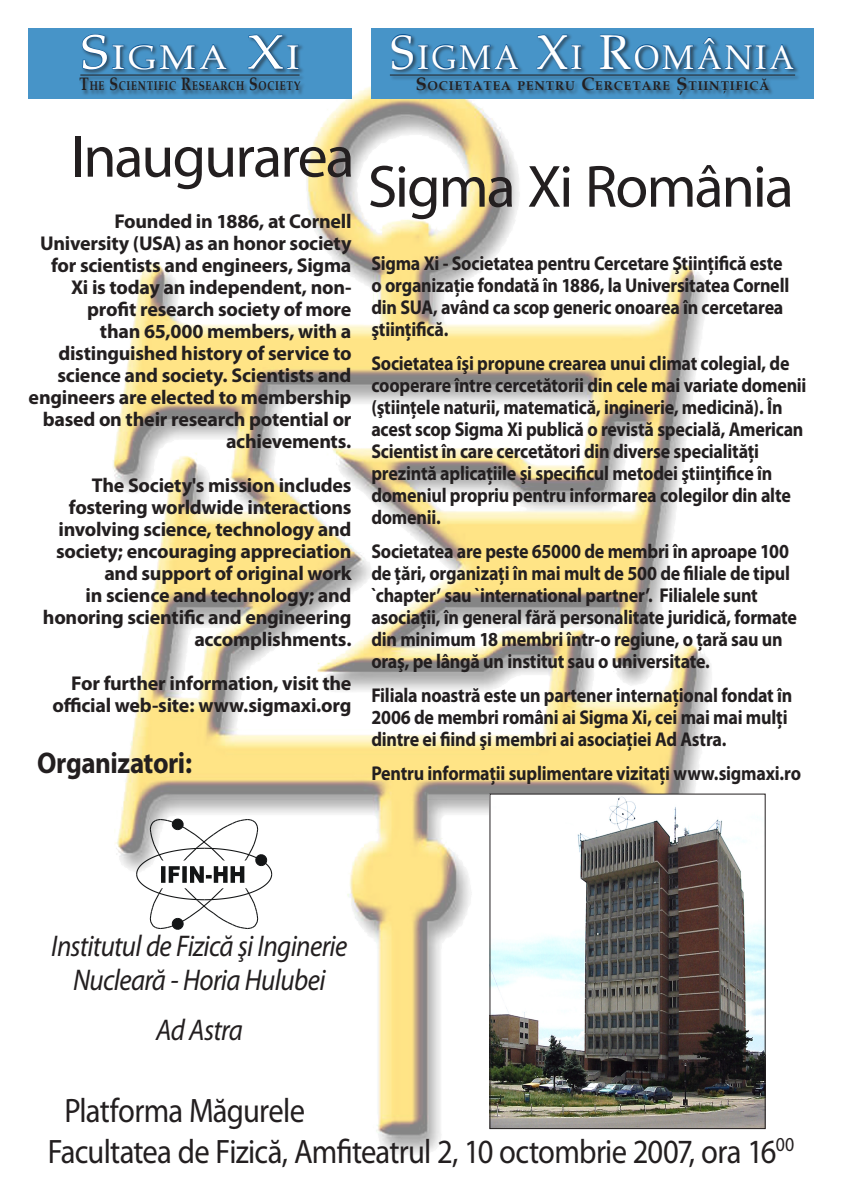
<style>
.page{position:relative;width:842px;height:1191px;background:#fff}
.page>*{position:absolute;margin:0;border:0;box-sizing:border-box;transform-origin:0 0}
.t1{font:60px "Myriad Pro";letter-spacing:-.035em;color:#231f20}
.t2{font:34px/40.8px "Myriad Pro";letter-spacing:-.025em;color:#231f20;scale:.9 1}
.t3{font:33.6px "Palatin E";letter-spacing:.07em;color:#fff}
.t4{font:33.6px "Palatin E";letter-spacing:.07em;color:#fff;scale:1.14 1}
.t5{font:italic 30px/34px "Myriad Pro";letter-spacing:-.025em;color:#231f20;text-align:center;scale:.9 1}
.t6{font:700 30px "Myriad Pro";letter-spacing:-.015em;color:#231f20;scale:.9 1}
.t7{font:700 20px/22px "Myriad Pro";letter-spacing:-.015em;color:#231f20;scale:.9 1}
.t8{font:700 20px/22px "Myriad Pro";letter-spacing:-.015em;color:#231f20;text-align:right}
.t9{font:12.6px "Palatin W Bold";letter-spacing:.07em;color:#231f20}
.t10{font:12.6px "Palatin W Bold";letter-spacing:.07em;color:#231f20;scale:.78 1}
.s1{font-size:48px}
.s2{font-size:18px}
</style>
<div class="page">
<img style="left:113px;top:86px;width:600px;height:1069px">
<svg style="left:136px;top:818px;width:136px;height:111px"></svg>
<img style="left:492px;top:796px;width:271px;height:330px">
<div style="left:371px;top:28px;width:443px;height:71px;background:#4794c8"></div>
<div style="left:389px;top:33px;width:411px;height:67px;background:#231f20;opacity:.6"></div>
<hr style="left:390px;top:75px;width:405px;height:1px;background:#231f20">
<svg style="left:391px;top:33px;width:128px;height:37px"></svg>
<svg style="left:536px;top:34px;width:46px;height:36px"></svg>
<svg style="left:599px;top:34px;width:195px;height:36px"></svg>
<div style="left:28px;top:28px;width:324px;height:71px;background:#4794c8"></div>
<div style="left:79px;top:33px;width:226px;height:63px;background:#231f20;opacity:.6"></div>
<hr style="left:80px;top:75px;width:219px;height:1px;background:#231f20">
<svg style="left:81px;top:33px;width:146px;height:37px"></svg>
<svg style="left:247px;top:34px;width:52px;height:36px"></svg>
<h3 class="t4" style="left:80px;top:37px;width:194px"><span class="s1">S</span>IGMA <span class="s1">X</span>I</h3>
<p class="t10" style="left:80px;top:78px;width:284px"><span class="s2">T</span>HE <span class="s2">S</span>CIENTIFIC <span class="s2">R</span>ESEARCH <span class="s2">S</span>OCIETY</p>
<h1 class="t1" style="left:71px;top:124px;width:285px">Inaugurarea</h1>
<p class="t8" style="left:29px;top:210px;width:324px">Founded in 1886, at Cornell<br>University (USA) as an honor society for scientists and engineers, Sigma<br>Xi is today an independent, non&shy;profit research society of more<br>than 65,000 members, with a distinguished history of service to science and society. Scientists and engineers are elected to membership based on their research potential or achievements.</p>
<p class="t8" style="left:43px;top:474px;width:310px">The Society's mission includes fostering worldwide interactions involving science, technology and society; encouraging appreciation and support of original work<br>in science and technology; and honoring scientific and engineering accomplishments.</p>
<p class="t8" style="left:53px;top:672px;width:300px">For further information, visit the official web-site: www.sigmaxi.org</p>
<h3 class="t6" style="left:37px;top:745px;width:174px">Organizatori:</h3>
<h3 class="t3" style="left:390px;top:37px;width:407px"><span class="s1">S</span>IGMA <span class="s1">X</span>I <span class="s1">R</span>OMÂNIA</h3>
<p class="t9" style="left:416px;top:78px;width:355px"><span class="s2">S</span>OCIETATEA PENTRU <span class="s2">C</span>ERCETARE <span class="s2">ª</span>TIINÞIFICÃ</p>
<h1 class="t1" style="left:368px;top:154px;width:428px">Sigma Xi România</h1>
<p class="t7" style="left:371px;top:252px;width:466px">Sigma Xi - Societatea pentru Cercetare Ştiinţifică este o organizaţie fondată în 1886, la Universitatea Cornell din SUA, având ca scop generic onoarea în cercetarea ştiinţifică.</p>
<p class="t7" style="left:371px;top:352px;width:485px">Societatea îşi propune crearea unui climat colegial, de cooperare între cercetătorii din cele mai variate domenii (ştiinţele naturii, matematică, inginerie, medicină). În acest scop Sigma Xi publică o revistă specială, American Scientist în care cercetători din diverse specialităţi prezintă aplicaţiile şi specificul metodei ştiinţifice în domeniul propriu pentru informarea colegilor din alte domenii.</p>
<p class="t7" style="left:371px;top:540px;width:474px">Societatea are peste 65000 de membri în aproape 100 de ţări, organizaţi în mai mult de 500 de filiale de tipul `chapter’ sau `international partner’. Filialele sunt asociaţii, în general fără personalitate juridică, formate din minimum 18 membri într-o regiune, o ţară sau un oraş, pe lângă un institut sau o universitate.</p>
<p class="t7" style="left:371px;top:684px;width:469px">Filiala noastră este un partener internaţional fondat în<br>2006 de membri români ai Sigma Xi, cei mai mai mulţi dintre ei fiind şi membri ai asociaţiei Ad Astra.</p>
<p class="t7" style="left:371px;top:762px;width:479px">Pentru informaţii suplimentare vizitaţi www.sigmaxi.ro</p>
<h3 class="t5" style="left:51px;top:929px;width:330px">Institutul de Fizică şi Inginerie<br>Nucleară - Horia Hulubei</h3>
<h3 class="t5" style="left:156px;top:1014px;width:98px">Ad Astra</h3>
<h2 class="t2" style="left:48px;top:1090px;width:831px;text-indent:17px">Platforma Măgurele<br>Facultatea de Fizică, Amfiteatrul 2, 10 octombrie 2007, ora 16<sup>00</sup></h2>
</div>
